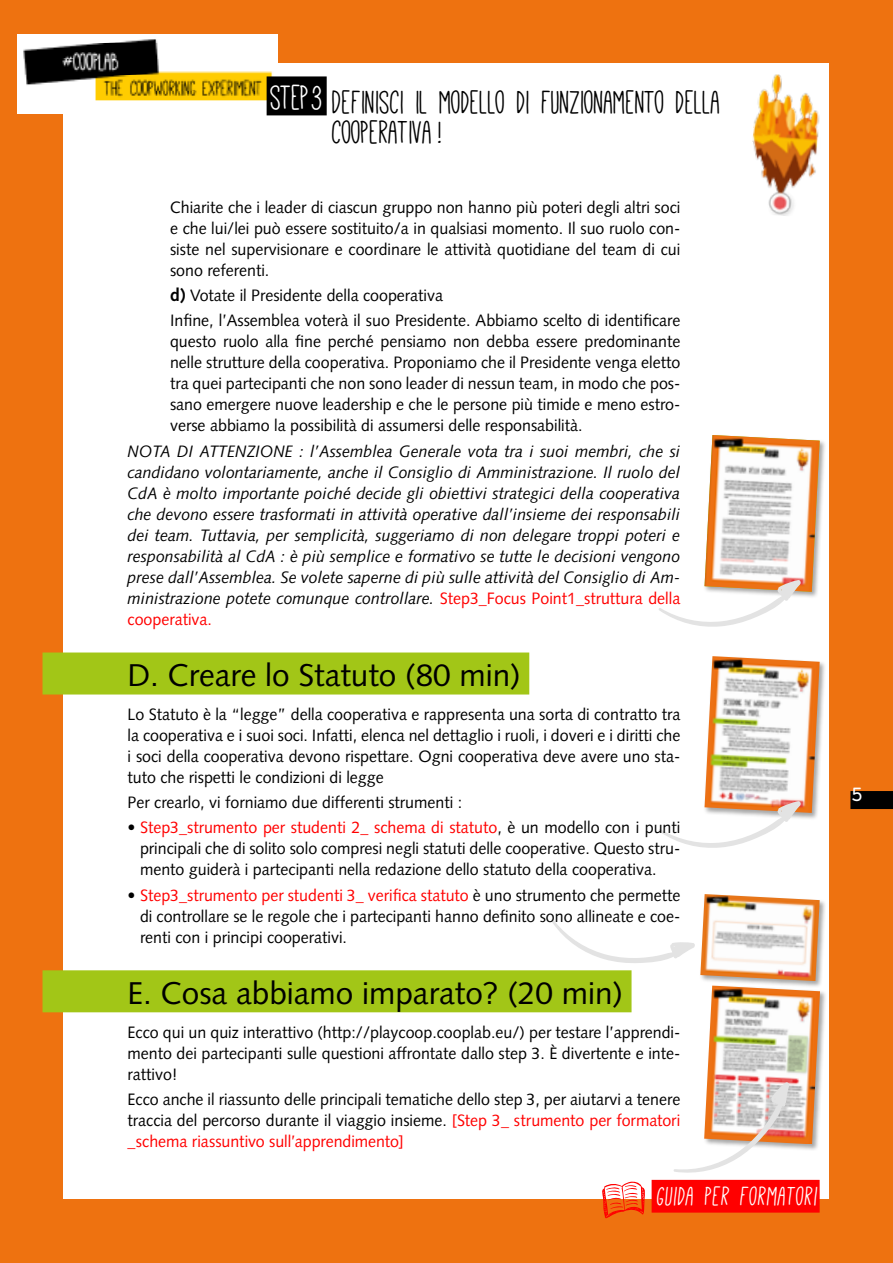
<style>
.page{position:relative;width:893px;height:1263px;background:#ee7210}
.page>*{position:absolute;margin:0;border:0;box-sizing:border-box;transform-origin:0 0}
.t1{font:38.4px "Mathlete Bulky";color:#fff}
.t2{font:36px/30px "Mathlete Bulky";letter-spacing:.01em;color:#000}
.t3{font:31.5px "Syntax LT Std";color:#000}
.t4{font:29.4px "Mathlete Bulky Slant";letter-spacing:.04em;color:#fff}
.t5{font:22.5px "Courier Prime Code";color:#fff}
.t6{font:16.5px/21px "Syntax LT Std";color:#000;text-align:justify}
.t7{font:italic 16.5px/21px "Syntax LT Std";color:#000;text-align:justify}
.s1{font-weight:700;font-size:18px}
.s2{font-style:normal;color:#f00}
.s3{color:#f00}
</style>
<div class="page">
<div style="left:850px;top:791px;width:43px;height:18px;background:#000"></div>
<div style="left:64px;top:64px;width:765px;height:1135px;background:#fff"></div>
<svg style="left:602px;top:1181px;width:43px;height:38px"></svg>
<img style="left:17px;top:34px;width:260px;height:79px">
<img style="left:752px;top:74px;width:68px;height:142px">
<div style="left:652px;top:1180px;width:168px;height:32px;background:#f00"></div>
<div style="left:267px;top:76px;width:60px;height:39px;background:#000"></div>
<div style="left:704px;top:434px;width:123px;height:165px;background:#000;opacity:.35"></div>
<div style="left:704px;top:655px;width:123px;height:165px;background:#000;opacity:.35"></div>
<img style="left:704px;top:656px;width:116px;height:157px">
<div style="left:703px;top:985px;width:123px;height:165px;background:#000;opacity:.35"></div>
<img style="left:704px;top:988px;width:116px;height:156px">
<svg style="left:659px;top:435px;width:161px;height:192px"></svg>
<svg style="left:659px;top:801px;width:142px;height:47px"></svg>
<div style="left:699px;top:894px;width:128px;height:94px;background:#000;opacity:.35"></div>
<img style="left:700px;top:894px;width:120px;height:87px">
<svg style="left:674px;top:1081px;width:116px;height:92px"></svg>
<svg style="left:552px;top:921px;width:143px;height:42px"></svg>
<div style="left:43px;top:652px;width:486px;height:42px;background:#a2c617"></div>
<div style="left:43px;top:970px;width:588px;height:42px;background:#a2c617"></div>
<h1 class="t1" style="left:271px;top:79px;width:53px">STEP 3</h1>
<h2 class="t2" style="left:332px;top:87px;width:390px">DEFINISCI IL MODELLO DI FUNZIONAMENTO DELLA<br>COOPERATIVA !</h2>
<p class="t6" style="left:170px;top:197px;width:512px">Chiarite che i leader di ciascun gruppo non hanno più poteri degli altri soci e che lui/lei può essere sostituito/a in qualsiasi momento. Il suo ruolo con&shy;siste nel supervisionare e coordinare le attività quotidiane del team di cui sono referenti.</p>
<p class="t6" style="left:170px;top:283px;width:512px;line-height:25.2px"><span class="s1">d)</span> Votate il Presidente della cooperativa<br>Infine, l’Assemblea voterà il suo Presidente. Abbiamo scelto di identificare</p>
<p class="t6" style="left:170px;top:331px;width:512px">questo ruolo alla fine perché pensiamo non debba essere predominante nelle strutture della cooperativa. Proponiamo che il Presidente venga eletto tra quei partecipanti che non sono leader di nessun team, in modo che pos&shy;sano emergere nuove leadership e che le persone più timide e meno estro&shy;verse abbiamo la possibilità di assumersi delle responsabilità.</p>
<p class="t7" style="left:128px;top:440px;width:554px">NOTA DI ATTENZIONE : l’Assemblea Generale vota tra i suoi membri, che si candidano volontariamente, anche il Consiglio di Amministrazione. Il ruolo del CdA è molto importante poiché decide gli obiettivi strategici della cooperativa che devono essere trasformati in attività operative dall’insieme dei responsabili dei team. Tuttavia, per semplicità, suggeriamo di non delegare troppi poteri e responsabilità al CdA : è più semplice e formativo se tutte le decisioni vengono prese dall’Assemblea. Se volete saperne di più sulle attività del Consiglio di Am&shy;ministrazione potete comunque controllare. <span class="s2">Step3_Focus Point1_struttura della cooperativa.</span></p>
<h3 class="t3" style="left:128px;top:656px;width:395px">D. Creare lo Statuto (80 min)</h3>
<p class="t6" style="left:128px;top:704px;width:554px">Lo Statuto è la “legge” della cooperativa e rappresenta una sorta di contratto tra la cooperativa e i suoi soci. Infatti, elenca nel dettaglio i ruoli, i doveri e i diritti che i soci della cooperativa devono rispettare. Ogni cooperativa deve avere uno sta&shy;tuto che rispetti le condizioni di legge</p>
<p class="t6" style="left:128px;top:792px;width:336px">Per crearlo, vi forniamo due differenti strumenti :</p>
<p class="t6" style="left:140px;top:817px;width:542px;text-indent:-12px">• <span class="s3">Step3_strumento per studenti 2_ schema di statuto</span>, è un modello con i punti principali che di solito solo compresi negli statuti delle cooperative. Questo stru&shy;mento guiderà i partecipanti nella redazione dello statuto della cooperativa.</p>
<p class="t6" style="left:140px;top:884px;width:542px;text-indent:-12px">• <span class="s3">Step3_strumento per studenti 3_ verifica statuto</span> è uno strumento che permette di controllare se le regole che i partecipanti hanno definito sono allineate e coe&shy;renti con i principi cooperativi.</p>
<h3 class="t3" style="left:128px;top:974px;width:497px">E. Cosa abbiamo imparato? (20 min)</h3>
<p class="t6" style="left:128px;top:1021px;width:554px">Ecco qui un quiz interattivo (http://playcoop.cooplab.eu/) per testare l’apprendi&shy;mento dei partecipanti sulle questioni affrontate dallo step 3. È divertente e inte&shy;rattivo!</p>
<p class="t6" style="left:128px;top:1089px;width:554px">Ecco anche il riassunto delle principali tematiche dello step 3, per aiutarvi a tenere traccia del percorso durante il viaggio insieme. <span class="s3">[Step 3_ strumento per formatori _schema riassuntivo sull’apprendimento]</span></p>
<h3 class="t4" style="left:658px;top:1182px;width:161px">GUIDA PER FORMATORI</h3>
<h3 class="t5" style="left:850px;top:780px;width:15px">5</h3>
</div>
